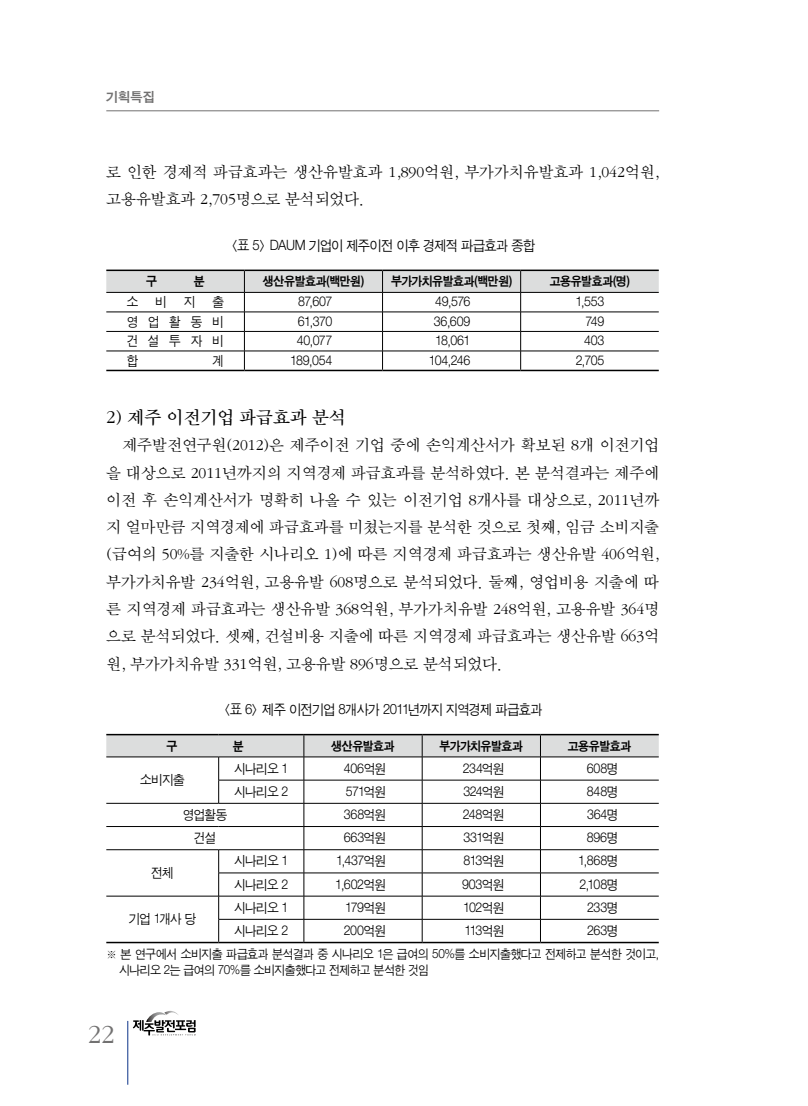
<style>
.page{position:relative;width:808px;height:1106px;background:#fff}
.page>*{position:absolute;margin:0;border:0;box-sizing:border-box;transform-origin:0 0}
.t1{font:27px "Sand Tm";color:#727171}
.t2{font:18.75px "Sand Tm";color:#000}
.t3{font:16.5px/27.3px "Sand Sm";color:#000}
.t4{font:14.25px "Sand Jg";letter-spacing:-.055em;color:#000;scale:.95 1}
.t5{font:13.5px "Sand Jg";letter-spacing:-.04em;color:#000;scale:.95 1}
.t6{font:13.5px "Sand Kg";color:#727171}
.t7{font:12.75px/16.2px "Sand Jg";letter-spacing:-.05em;color:#000;scale:.95 1}
.t8{font:12.75px "Sand Kg";letter-spacing:-.035em;color:#000;scale:.95 1}
</style>
<div class="page">
<hr style="left:106px;top:111px;width:553px;height:1px;background:#727171">
<hr style="left:128px;top:1020px;width:1px;height:64px;background:#0c3388">
<svg style="left:133px;top:1011px;width:63px;height:24px"></svg>
<svg style="left:106px;top:271px;width:553px;height:99px"></svg>
<hr style="left:106px;top:269px;width:138px;height:2px;background:#000">
<hr style="left:244px;top:269px;width:138px;height:2px;background:#000">
<hr style="left:382px;top:269px;width:139px;height:2px;background:#000">
<hr style="left:521px;top:269px;width:138px;height:2px;background:#000">
<hr style="left:106px;top:370px;width:138px;height:1px;background:#000">
<hr style="left:244px;top:370px;width:138px;height:1px;background:#000">
<hr style="left:382px;top:370px;width:139px;height:1px;background:#000">
<hr style="left:521px;top:370px;width:138px;height:1px;background:#000">
<svg style="left:106px;top:735px;width:553px;height:206px"></svg>
<hr style="left:106px;top:734px;width:113px;height:1px;background:#000">
<hr style="left:219px;top:734px;width:85px;height:1px;background:#000">
<hr style="left:304px;top:734px;width:118px;height:1px;background:#000">
<hr style="left:422px;top:734px;width:118px;height:1px;background:#000">
<hr style="left:540px;top:734px;width:119px;height:1px;background:#000">
<hr style="left:106px;top:941px;width:113px;height:2px;background:#000">
<hr style="left:219px;top:941px;width:85px;height:2px;background:#000">
<hr style="left:304px;top:941px;width:118px;height:2px;background:#000">
<hr style="left:422px;top:941px;width:118px;height:2px;background:#000">
<hr style="left:540px;top:941px;width:119px;height:2px;background:#000">
<p class="t6" style="left:106px;top:90px;width:50px">기획특집</p>
<p class="t3" style="left:106px;top:160px;width:554px">로 인한 경제적 파급효과는 생산유발효과 1,890억원, 부가가치유발효과 1,042억원, 고용유발효과 2,705명으로 분석되었다.</p>
<p class="t4" style="left:230px;top:238px;width:323px">&lt;표 5&gt; DAUM 기업이 제주이전 이후 경제적 파급효과 종합</p>
<p class="t8" style="left:146px;top:275px;width:13px">구</p>
<p class="t8" style="left:194px;top:275px;width:13px">분</p>
<p class="t8" style="left:263px;top:275px;width:108px">생산유발효과(백만원)</p>
<p class="t8" style="left:391px;top:275px;width:129px">부가가치유발효과(백만원)</p>
<p class="t8" style="left:550px;top:275px;width:86px">고용유발효과(명)</p>
<p class="t5" style="left:127px;top:295px;width:14px">소</p>
<p class="t5" style="left:156px;top:295px;width:44px">비 지</p>
<p class="t5" style="left:212px;top:295px;width:14px">출</p>
<p class="t5" style="left:298px;top:295px;width:38px">87,607</p>
<p class="t5" style="left:435px;top:295px;width:39px">49,576</p>
<p class="t5" style="left:575px;top:295px;width:32px">1,553</p>
<p class="t5" style="left:127px;top:315px;width:104px">영업활동비</p>
<p class="t5" style="left:298px;top:315px;width:38px">61,370</p>
<p class="t5" style="left:434px;top:315px;width:40px">36,609</p>
<p class="t5" style="left:585px;top:315px;width:21px">749</p>
<p class="t5" style="left:127px;top:334px;width:104px">건설투자비</p>
<p class="t5" style="left:297px;top:334px;width:39px">40,077</p>
<p class="t5" style="left:435px;top:334px;width:39px">18,061</p>
<p class="t5" style="left:584px;top:334px;width:23px">403</p>
<p class="t5" style="left:127px;top:354px;width:14px">합</p>
<p class="t5" style="left:212px;top:354px;width:14px">계</p>
<p class="t5" style="left:290px;top:354px;width:46px">189,054</p>
<p class="t5" style="left:429px;top:354px;width:45px">104,246</p>
<p class="t5" style="left:576px;top:354px;width:32px">2,705</p>
<p class="t2" style="left:106px;top:407px;width:241px">2) 제주 이전기업 파급효과 분석</p>
<p class="t3" style="left:106px;top:433px;width:554px;text-align:justify;text-indent:16px">제주발전연구원(2012)은 제주이전 기업 중에 손익계산서가 확보된 8개 이전기업 을 대상으로 2011년까지의 지역경제 파급효과를 분석하였다. 본 분석결과는 제주에 이전 후 손익계산서가 명확히 나올 수 있는 이전기업 8개사를 대상으로, 2011년까 지 얼마만큼 지역경제에 파급효과를 미쳤는지를 분석한 것으로 첫째, 임금 소비지출 (급여의 50%를 지출한 시나리오 1)에 따른 지역경제 파급효과는 생산유발 406억원, 부가가치유발 234억원, 고용유발 608명으로 분석되었다. 둘째, 영업비용 지출에 따 른 지역경제 파급효과는 생산유발 368억원, 부가가치유발 248억원, 고용유발 364명 으로 분석되었다. 셋째, 건설비용 지출에 따른 지역경제 파급효과는 생산유발 663억 원, 부가가치유발 331억원, 고용유발 896명으로 분석되었다.</p>
<p class="t4" style="left:223px;top:702px;width:338px">&lt;표 6&gt; 제주 이전기업 8개사가 2011년까지 지역경제 파급효과</p>
<p class="t8" style="left:167px;top:739px;width:13px">구</p>
<p class="t8" style="left:233px;top:739px;width:13px">분</p>
<p class="t8" style="left:331px;top:739px;width:69px">생산유발효과</p>
<p class="t8" style="left:440px;top:739px;width:89px">부가가치유발효과</p>
<p class="t8" style="left:568px;top:739px;width:68px">고용유발효과</p>
<p class="t5" style="left:140px;top:773px;width:48px">소비지출</p>
<p class="t5" style="left:234px;top:761px;width:59px">시나리오 1</p>
<p class="t5" style="left:344px;top:761px;width:46px">406억원</p>
<p class="t5" style="left:463px;top:761px;width:45px">234억원</p>
<p class="t5" style="left:587px;top:761px;width:35px">608명</p>
<p class="t5" style="left:234px;top:785px;width:59px">시나리오 2</p>
<p class="t5" style="left:346px;top:785px;width:44px">571억원</p>
<p class="t5" style="left:463px;top:785px;width:45px">324억원</p>
<p class="t5" style="left:587px;top:785px;width:35px">848명</p>
<p class="t5" style="left:151px;top:866px;width:25px">전체</p>
<p class="t5" style="left:183px;top:808px;width:48px">영업활동</p>
<p class="t5" style="left:344px;top:808px;width:46px">368억원</p>
<p class="t5" style="left:463px;top:808px;width:45px">248억원</p>
<p class="t5" style="left:587px;top:808px;width:34px">364명</p>
<p class="t5" style="left:194px;top:831px;width:25px">건설</p>
<p class="t5" style="left:344px;top:831px;width:46px">663억원</p>
<p class="t5" style="left:464px;top:831px;width:44px">331억원</p>
<p class="t5" style="left:587px;top:831px;width:35px">896명</p>
<p class="t5" style="left:234px;top:854px;width:59px">시나리오 1</p>
<p class="t5" style="left:336px;top:854px;width:54px">1,437억원</p>
<p class="t5" style="left:464px;top:854px;width:44px">813억원</p>
<p class="t5" style="left:578px;top:854px;width:44px">1,868명</p>
<p class="t5" style="left:234px;top:877px;width:59px">시나리오 2</p>
<p class="t5" style="left:335px;top:877px;width:55px">1,602억원</p>
<p class="t5" style="left:462px;top:877px;width:46px">903억원</p>
<p class="t5" style="left:579px;top:877px;width:42px">2,108명</p>
<p class="t5" style="left:234px;top:901px;width:59px">시나리오 1</p>
<p class="t5" style="left:345px;top:901px;width:44px">179억원</p>
<p class="t5" style="left:463px;top:901px;width:45px">102억원</p>
<p class="t5" style="left:587px;top:901px;width:34px">233명</p>
<p class="t5" style="left:234px;top:924px;width:59px">시나리오 2</p>
<p class="t5" style="left:344px;top:924px;width:46px">200억원</p>
<p class="t5" style="left:464px;top:924px;width:43px">113억원</p>
<p class="t5" style="left:587px;top:924px;width:34px">263명</p>
<p class="t7" style="left:119px;top:945px;width:570px;text-indent:-13px">※ 본 연구에서 소비지출 파급효과 분석결과 중 시나리오 1은 급여의 50%를 소비지출했다고 전제하고 분석한 것이고, 시나리오 2는 급여의 70%를 소비지출했다고 전제하고 분석한 것임</p>
<p class="t5" style="left:129px;top:912px;width:73px">기업 1개사 당</p>
<h1 class="t1" style="left:88px;top:1019px;width:28px">22</h1>
</div>
